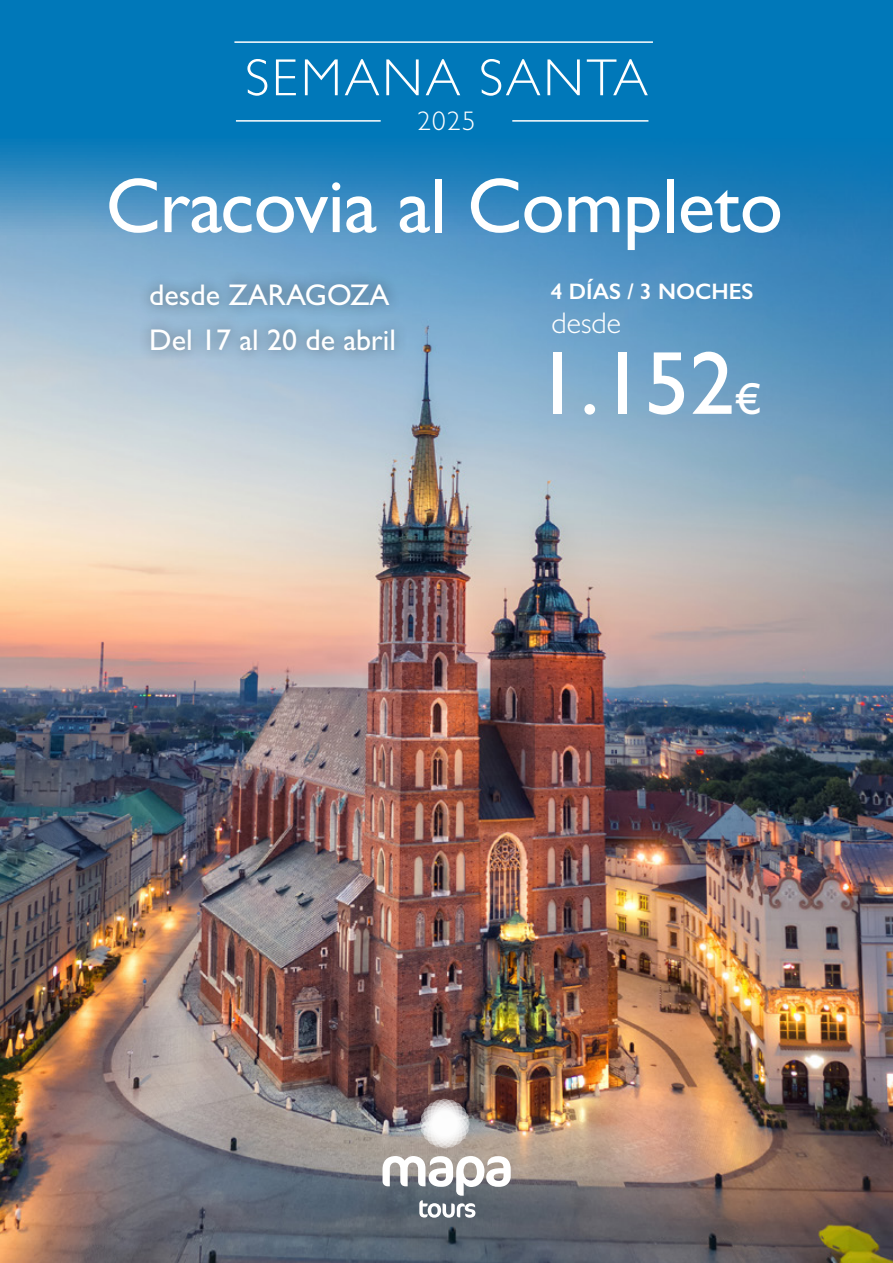
<style>
.page{position:relative;width:893px;height:1263px;background:#0078b9}
.page>*{position:absolute;margin:0;border:0;box-sizing:border-box;transform-origin:0 0}
.t1{font:500 90px "Gill Sans";color:#fff}
.t2{font:500 78px "Gill Sans";letter-spacing:-.01em;color:#fff}
.t3{font:300 52.5px "Gill Sans";letter-spacing:.05em;color:#fff}
.t4{font:500 30px/44.5px "Gill Sans";color:#fff}
.t5{font:300 30px "Gill Sans";color:#fff}
.t6{font:300 27px "Gill Sans";color:#fff}
.t7{font:600 22.5px "Gill Sans";color:#fff}
.s1{font-size:45px}
</style>
<div class="page">
<img style="left:0;top:145px;width:893px;height:1118px">
<svg style="left:421px;top:1100px;width:48px;height:47px;background:#d1cccc"></svg>
<svg style="left:382px;top:1156px;width:129px;height:62px;background:#9da0a5"></svg>
<hr style="left:236px;top:120px;width:145px;height:2px;background:#fff">
<hr style="left:512px;top:120px;width:136px;height:2px;background:#fff">
<hr style="left:234px;top:41px;width:419px;height:2px;background:#fff">
<div style="left:138px;top:270px;width:270px;height:93px;background:#000;opacity:.42"></div>
<h3 class="t3" style="left:245px;top:46px;width:405px">SEMANA SANTA</h3>
<p class="t6" style="left:417px;top:104px;width:60px">2025</p>
<h2 class="t2" style="left:106px;top:159px;width:679px">Cracovia al Completo</h2>
<p class="t4" style="left:149px;top:272px;width:248px">desde ZARAGOZA<br>Del 17 al 20 de abril</p>
<h1 class="t1" style="left:535px;top:330px;width:229px">1.152<span class="s1">€</span></h1>
<p class="t7" style="left:551px;top:278px;width:204px">4 DÍAS / 3 NOCHES</p>
<p class="t5" style="left:552px;top:305px;width:71px">desde</p>
</div>
